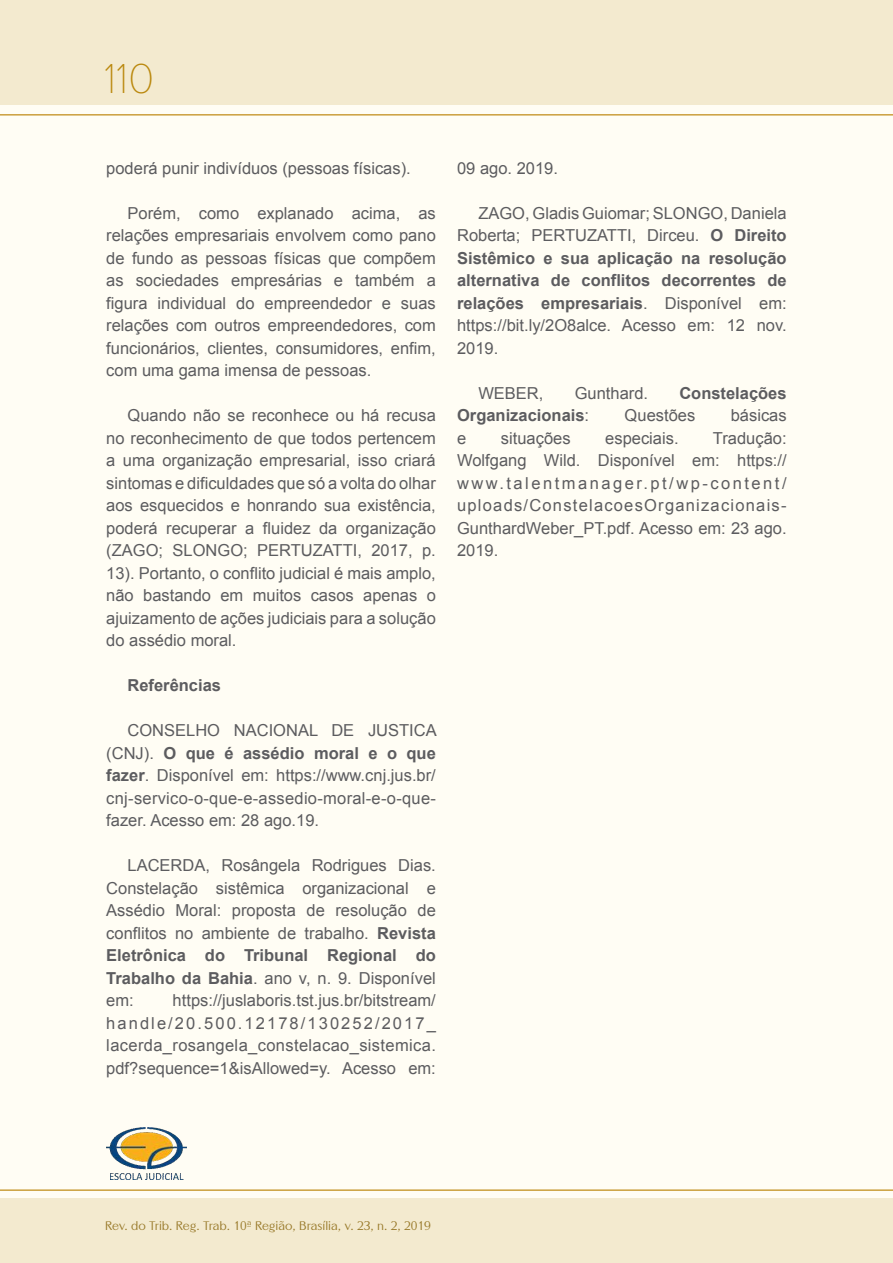
<style>
.page{position:relative;width:893px;height:1263px;background:#fffdf4}
.page>*{position:absolute;margin:0;border:0;box-sizing:border-box;transform-origin:0 0}
.t1{font:100 43.5px "Proxima Nova T";color:#ba880d}
.t2{font:16.5px/22.5px "Arial";color:#5c5c5f;text-align:justify}
.t3{font:700 16.5px "Arial";color:#5c5c5f}
.t4{font:12px "Altrincham";color:#987929}
.s1{font-weight:700}
.s2{font-weight:400}
</style>
<div class="page">
<div style="left:0;top:1199px;width:893px;height:64px;background:#f3eacf"></div>
<div style="left:0;top:0;width:893px;height:104px;background:#f3eacf"></div>
<img style="left:106px;top:1128px;width:80px;height:52px">
<hr style="left:0;top:114px;width:893px;height:2px;background:#cb9f3c">
<hr style="left:0;top:1189px;width:893px;height:2px;background:#cb9f3c">
<h1 class="t1" style="left:104px;top:46px;width:52px">110</h1>
<p class="t2" style="left:106px;top:157px;width:306px">poderá punir indivíduos (pessoas físicas).</p>
<p class="t2" style="left:106px;top:202px;width:331px;text-indent:21px">Porém, como explanado acima, as relações empresariais envolvem como pano de fundo as pessoas físicas que compõem as sociedades empresárias e também a figura individual do empreendedor e suas relações com outros empreendedores, com funcionários, clientes, consumidores, enfim, com uma gama imensa de pessoas.</p>
<p class="t2" style="left:106px;top:404px;width:331px;text-indent:21px">Quando não se reconhece ou há recusa no reconhecimento de que todos pertencem a uma organização empresarial, isso criará sintomas e dificuldades que só a volta do olhar aos esquecidos e honrando sua existência, poderá recuperar a fluidez da organização (ZAGO; SLONGO; PERTUZATTI, 2017, p.<br>13). Portanto, o conflito judicial é mais amplo, não bastando em muitos casos apenas o ajuizamento de ações judiciais para a solução do assédio moral.</p>
<p class="t3" style="left:128px;top:674px;width:95px">Referências</p>
<p class="t2" style="left:106px;top:719px;width:332px;text-indent:21px">CONSELHO NACIONAL DE JUSTICA (CNJ). <span class="s1">O que é assédio moral e o que fazer</span>. Disponível em: https://www.cnj.jus.br/ cnj-servico-o-que-e-assedio-moral-e-o-que&shy;fazer. Acesso em: 28 ago.19.</p>
<p class="t2" style="left:106px;top:854px;width:331px;text-indent:21px">LACERDA, Rosângela Rodrigues Dias.<br>Constelação sistêmica organizacional e Assédio Moral: proposta de resolução de conflitos no ambiente de trabalho. <span class="s1">Revista Eletrônica do Tribunal Regional do Trabalho da Bahia</span>. ano v, n. 9. Disponível em:</p>
<p class="t2" style="left:106px;top:989px;width:331px;text-indent:66px">https://juslaboris.tst.jus.br/bitstream/ handle/20.500.12178/130252/2017_ lacerda_rosangela_constelacao_sistemica. pdf?sequence=1&amp;isAllowed=y. Acesso em:</p>
<p class="t2" style="left:457px;top:157px;width:102px">09 ago. 2019.</p>
<p class="t2" style="left:457px;top:202px;width:331px;text-indent:21px">ZAGO, Gladis Guiomar; SLONGO, Daniela Roberta; PERTUZATTI, Dirceu. <span class="s1">O Direito Sistêmico e sua aplicação na resolução alternativa de conflitos decorrentes de relações empresariais</span>. Disponível em: https://bit.ly/2O8alce. Acesso em: 12 nov.<br>2019.</p>
<p class="t2" style="left:478px;top:382px;width:67px">WEBER,</p>
<p class="t2" style="left:575px;top:382px;width:75px">Gunthard.</p>
<p class="t3" style="left:679px;top:382px;width:109px">Constelações</p>
<p class="t3" style="left:457px;top:404px;width:134px">Organizacionais<span class="s2">:</span></p>
<p class="t2" style="left:625px;top:404px;width:72px">Questões</p>
<p class="t2" style="left:731px;top:404px;width:57px">básicas</p>
<p class="t2" style="left:457px;top:427px;width:11px">e</p>
<p class="t2" style="left:501px;top:427px;width:71px">situações</p>
<p class="t2" style="left:605px;top:427px;width:75px">especiais.</p>
<p class="t2" style="left:457px;top:427px;width:331px;text-indent:256px">Tradução:<br>Wolfgang Wild. Disponível em: https:// www.talentmanager.pt/wp-content/ uploads/ConstelacoesOrganizacionais-GunthardWeber_PT.pdf. Acesso em: 23 ago.<br>2019.</p>
<p class="t4" style="left:105px;top:1219px;width:327px">Rev. do Trib. Reg. Trab. 10ª Região, Brasília, v. 23, n. 2, 2019</p>
</div>
